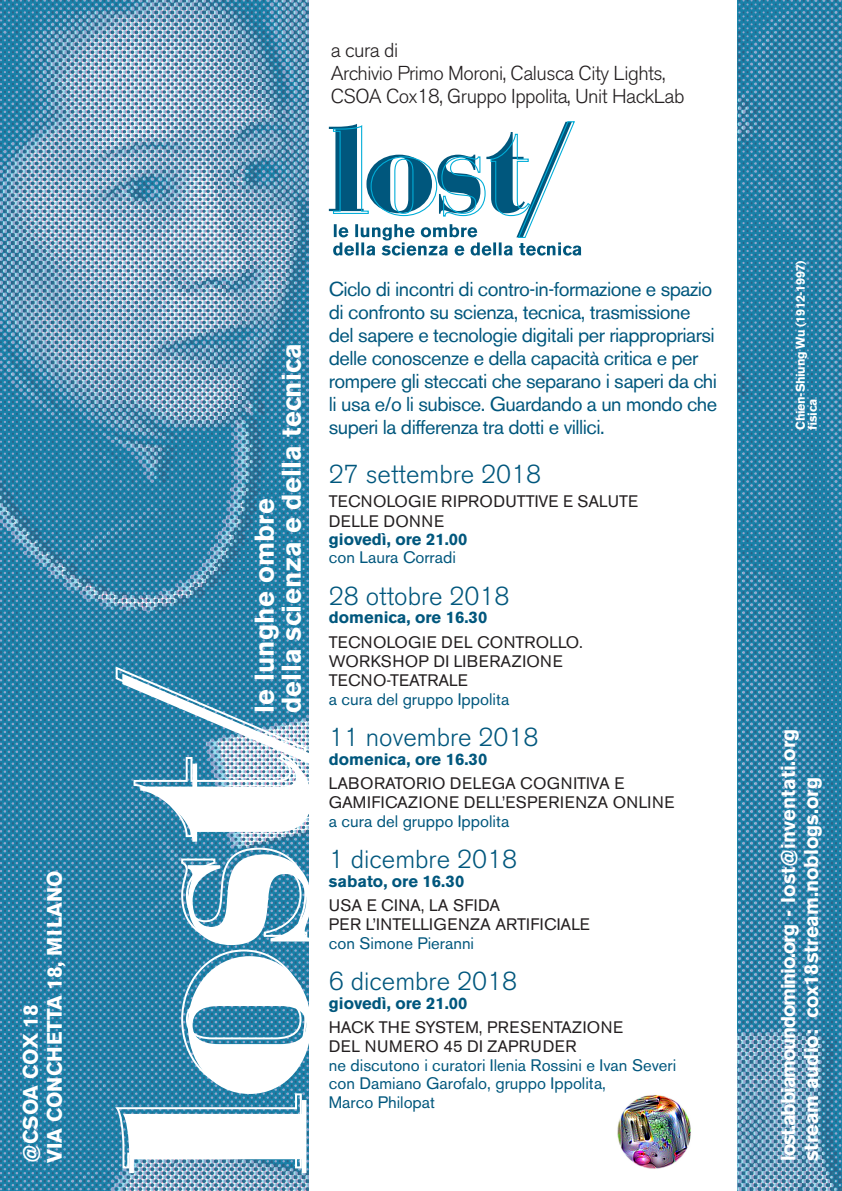
<style>
.page{position:relative;width:842px;height:1191px;background:#fff}
.page>*{position:absolute;margin:0;border:0;box-sizing:border-box;transform-origin:0 0}
.t1{font:700 27px "Akzidenz Grotesk BE";letter-spacing:.01em;color:#fff}
.t2{font:300 25.7px "Akzidenz Grotesk BE";color:#00577d}
.t3{font:700 20.8px "Akzidenz Grotesk BE";color:#fff}
.t4{font:20px/23px "Akzidenz Grotesk BE";letter-spacing:-.025em;color:#00577d}
.t5{font:300 20px/23px "Akzidenz Grotesk BE";letter-spacing:-.025em;color:#231f20}
.t6{font:700 20px/23px "Akzidenz Grotesk BE";color:#fff}
.t7{font:16.6px/19.3px "Akzidenz Grotesk BE";letter-spacing:.02em;color:#231f20}
.t8{font:16.6px/18.4px "Akzidenz Grotesk BE";color:#00577d}
.t9{font:700 16.6px "Akzidenz Grotesk BE";color:#00577d}
.t10{font:700 12.5px/12px "Akzidenz Grotesk BE";letter-spacing:-.025em;color:#fff}
</style>
<div class="page">
<img style="left:737px;top:0;width:105px;height:1191px">
<img style="left:0;top:0;width:309px;height:1191px">
<img style="left:617px;top:1095px;width:74px;height:74px">
<svg style="left:329px;top:121px;width:252px;height:135px"></svg>
<svg style="left:113px;top:665px;width:195px;height:504px"></svg>
<p class="t3" style="left:43px;top:1163px;width:294px;rotate:-90deg">VIA CONCHETTA 18, MILANO</p>
<p class="t3" style="left:19px;top:1163px;width:160px;rotate:-90deg">@CSOA COX 18</p>
<p class="t5" style="left:331px;top:39px;width:355px">a cura di<br>Archivio Primo Moroni, Calusca City Lights,<br>CSOA Cox18, Gruppo Ippolita, Unit HackLab</p>
<p class="t1" style="left:276px;top:713px;width:371px;rotate:-90deg">della scienza e della tecnica</p>
<p class="t1" style="left:249px;top:713px;width:216px;rotate:-90deg">le lunghe ombre</p>
<p class="t4" style="left:329px;top:278px;width:390px">Ciclo di incontri di contro-in-formazione e spazio di confronto su scienza, tecnica, trasmissione del sapere e tecnologie digitali per riappropriarsi delle conoscenze e della capacità critica e per rompere gli steccati che separano i saperi da chi li usa e/o li subisce. Guardando a un mondo che superi la differenza tra dotti e villici.</p>
<p class="t2" style="left:329px;top:459px;width:214px">27 settembre 2018</p>
<p class="t7" style="left:329px;top:492px;width:311px">TECNOLOGIE RIPRODUTTIVE E SALUTE<br>DELLE DONNE</p>
<p class="t9" style="left:329px;top:529px;width:140px">giovedì, ore 21.00</p>
<p class="t8" style="left:329px;top:548px;width:128px">con Laura Corradi</p>
<p class="t2" style="left:329px;top:581px;width:182px">28 ottobre 2018</p>
<p class="t9" style="left:329px;top:608px;width:160px">domenica, ore 16.30</p>
<p class="t7" style="left:329px;top:632px;width:256px">TECNOLOGIE DEL CONTROLLO.<br>WORKSHOP DI LIBERAZIONE<br>TECNO-TEATRALE</p>
<p class="t8" style="left:329px;top:690px;width:182px">a cura del gruppo Ippolita</p>
<p class="t2" style="left:329px;top:723px;width:211px">11 novembre 2018</p>
<p class="t9" style="left:329px;top:749px;width:160px">domenica, ore 16.30</p>
<p class="t7" style="left:329px;top:773px;width:347px">LABORATORIO DELEGA COGNITIVA E<br>GAMIFICAZIONE DELL’ESPERIENZA ONLINE</p>
<p class="t8" style="left:329px;top:812px;width:182px">a cura del gruppo Ippolita</p>
<p class="t2" style="left:329px;top:845px;width:190px">1 dicembre 2018</p>
<p class="t9" style="left:329px;top:871px;width:137px">sabato, ore 16.30</p>
<p class="t7" style="left:329px;top:895px;width:263px">USA E CINA, LA SFIDA<br>PER L’INTELLIGENZA ARTIFICIALE</p>
<p class="t8" style="left:329px;top:934px;width:147px">con Simone Pieranni</p>
<p class="t2" style="left:329px;top:967px;width:190px">6 dicembre 2018</p>
<p class="t9" style="left:329px;top:993px;width:140px">giovedì, ore 21.00</p>
<p class="t7" style="left:329px;top:1017px;width:296px">HACK THE SYSTEM, PRESENTAZIONE<br>DEL NUMERO 45 DI ZAPRUDER</p>
<p class="t8" style="left:329px;top:1056px;width:349px">ne discutono i curatori Ilenia Rossini e Ivan Severi con Damiano Garofalo, gruppo Ippolita,<br>Marco Philopat</p>
<p class="t10" style="left:794px;top:429px;width:171px;rotate:-90deg">Chien-Shiung Wu (1912-1997) fisica</p>
<p class="t6" style="left:777px;top:1160px;width:434px;rotate:-90deg">lost.abbiamoundominio.org - lost@inventati.org stream audio: cox18stream.noblogs.org</p>
</div>
